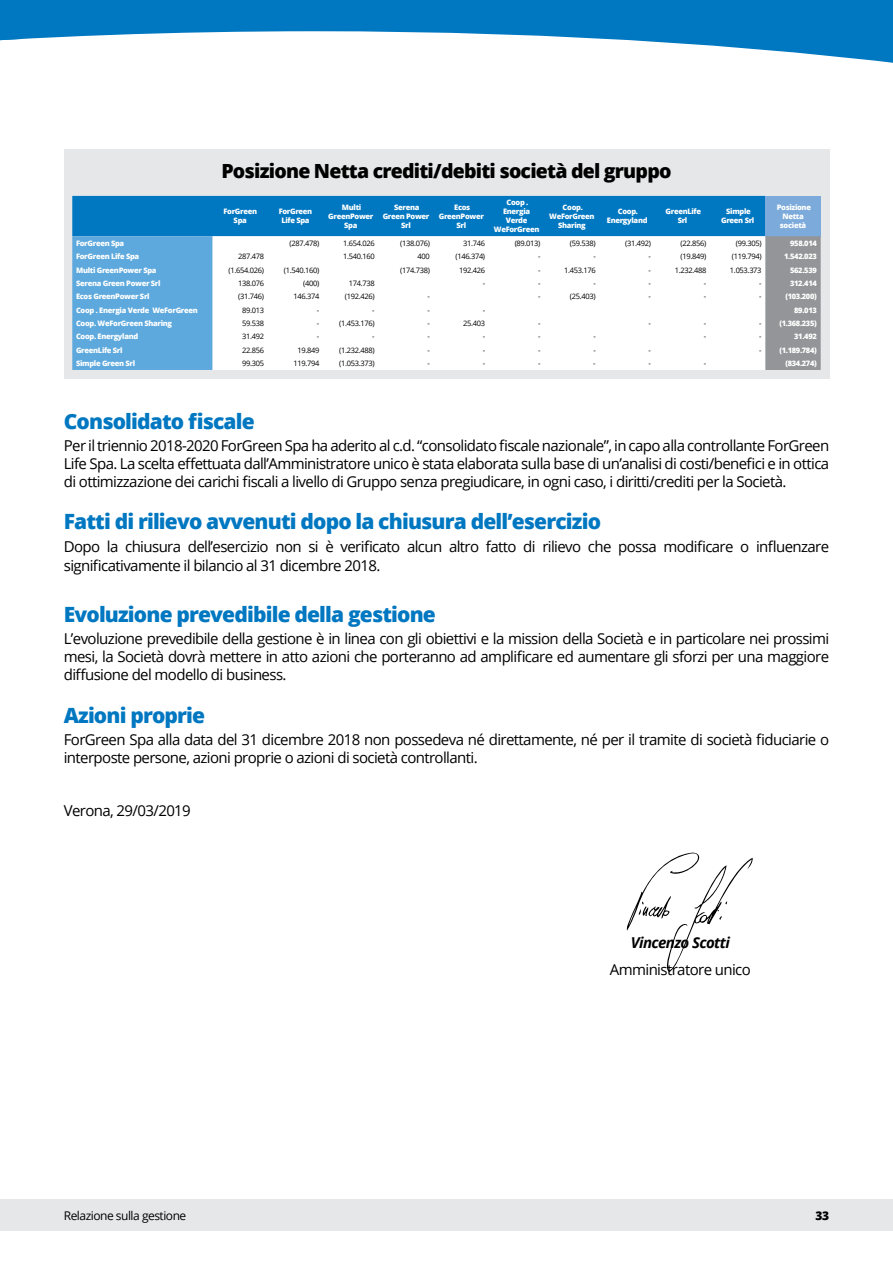
<style>
.page{position:relative;width:893px;height:1263px;background:#fff}
.page>*{position:absolute;margin:0;border:0;box-sizing:border-box;transform-origin:0 0}
.t1{font:800 21px "Open Sans";letter-spacing:-.04em;color:#0077c1}
.t2{font:800 19.5px "Open Sans";letter-spacing:-.04em;color:#000}
.t3{font:15px/18px "Open Sans";letter-spacing:-.04em;color:#000;text-align:justify}
.t4{font:italic 700 15px "Open Sans";letter-spacing:-.04em;color:#000}
.t5{font:12px "Open Sans";letter-spacing:-.04em;color:#000}
.t6{font:800 12px "Open Sans";color:#000}
.t7{font:800 7.5px/9px "Open Sans";letter-spacing:-.04em;color:#fff;text-align:center}
.t8{font:7.5px "Open Sans";letter-spacing:-.04em;color:#000}
.s1{font-weight:400;color:#000}
</style>
<div class="page">
<svg style="left:0;top:0;width:893px;height:63px;fill:#0077c1"></svg>
<div style="left:0;top:1199px;width:893px;height:32px;background:#e6e7e8"></div>
<div style="left:64px;top:149px;width:766px;height:229px;background:#e6e7e8"></div>
<svg style="left:72px;top:196px;width:749px;height:174px;background:#a8cee6"></svg>
<svg style="left:626px;top:852px;width:127px;height:120px"></svg>
<h2 class="t2" style="left:221px;top:156px;width:452px">Posizione Netta crediti/debiti società del gruppo</h2>
<p class="t7" style="left:223px;top:207px;width:35px">ForGreen<br>Spa</p>
<p class="t7" style="left:279px;top:207px;width:35px">ForGreen<br>Life Spa</p>
<p class="t7" style="left:328px;top:202px;width:47px">Multi<br>GreenPower<br>Spa</p>
<p class="t7" style="left:383px;top:202px;width:48px">Serena<br>Green Power<br>Srl</p>
<p class="t7" style="left:439px;top:202px;width:47px">Ecos<br>GreenPower<br>Srl</p>
<p class="t7" style="left:494px;top:198px;width:47px">Coop .<br>Energia<br>Verde<br>WeForGreen</p>
<p class="t7" style="left:549px;top:202px;width:47px">Coop.<br>WeForGreen<br>Sharing</p>
<p class="t7" style="left:607px;top:207px;width:42px">Coop.<br>Energyland</p>
<p class="t7" style="left:666px;top:207px;width:37px">GreenLife<br>Srl</p>
<p class="t7" style="left:721px;top:207px;width:35px">Simple<br>Green Srl</p>
<p class="t7" style="left:777px;top:202px;width:36px">Posizione<br>Netta società</p>
<p class="t7" style="left:76px;top:238px;width:50px">ForGreen Spa</p>
<p class="t8" style="left:290px;top:238px;width:31px">(287.478)</p>
<p class="t8" style="left:343px;top:238px;width:33px">1.654.026</p>
<p class="t8" style="left:400px;top:238px;width:31px">(138.076)</p>
<p class="t8" style="left:463px;top:238px;width:23px">31.746</p>
<p class="t8" style="left:515px;top:238px;width:27px">(89.013)</p>
<p class="t8" style="left:570px;top:238px;width:27px">(59.538)</p>
<p class="t8" style="left:625px;top:238px;width:27px">(31.492)</p>
<p class="t8" style="left:680px;top:238px;width:27px">(22.856)</p>
<p class="t8" style="left:736px;top:238px;width:27px">(99.305)</p>
<p class="t7" style="left:790px;top:238px;width:28px">958.014</p>
<p class="t7" style="left:76px;top:252px;width:65px">ForGreen Life Spa</p>
<p class="t8" style="left:238px;top:251px;width:27px">287.478</p>
<p class="t8" style="left:343px;top:251px;width:33px">1.540.160</p>
<p class="t8" style="left:418px;top:251px;width:14px">400</p>
<p class="t8" style="left:455px;top:251px;width:31px">(146.374)</p>
<p class="t8" style="left:538px;top:251px;width:4px">-</p>
<p class="t8" style="left:593px;top:251px;width:4px">-</p>
<p class="t8" style="left:649px;top:251px;width:4px">-</p>
<p class="t8" style="left:680px;top:251px;width:27px">(19.849)</p>
<p class="t8" style="left:732px;top:251px;width:31px">(119.794)</p>
<p class="t7" style="left:784px;top:252px;width:34px">1.542.023</p>
<p class="t7" style="left:76px;top:265px;width:82px">Multi GreenPower Spa</p>
<p class="t8" style="left:229px;top:265px;width:37px">(1.654.026)</p>
<p class="t8" style="left:284px;top:265px;width:37px">(1.540.160)</p>
<p class="t8" style="left:400px;top:265px;width:31px">(174.738)</p>
<p class="t8" style="left:459px;top:265px;width:27px">192.426</p>
<p class="t8" style="left:538px;top:265px;width:4px">-</p>
<p class="t8" style="left:564px;top:265px;width:33px">1.453.176</p>
<p class="t8" style="left:649px;top:265px;width:4px">-</p>
<p class="t8" style="left:675px;top:265px;width:33px">1.232.488</p>
<p class="t8" style="left:730px;top:265px;width:33px">1.053.373</p>
<p class="t7" style="left:790px;top:265px;width:28px">562.539</p>
<p class="t7" style="left:76px;top:278px;width:86px">Serena Green Power Srl</p>
<p class="t8" style="left:238px;top:278px;width:27px">138.076</p>
<p class="t8" style="left:303px;top:278px;width:18px">(400)</p>
<p class="t8" style="left:349px;top:278px;width:27px">174.738</p>
<p class="t8" style="left:483px;top:278px;width:4px">-</p>
<p class="t8" style="left:538px;top:278px;width:4px">-</p>
<p class="t8" style="left:593px;top:278px;width:4px">-</p>
<p class="t8" style="left:649px;top:278px;width:4px">-</p>
<p class="t8" style="left:704px;top:278px;width:4px">-</p>
<p class="t8" style="left:759px;top:278px;width:4px">-</p>
<p class="t7" style="left:790px;top:278px;width:28px">312.414</p>
<p class="t7" style="left:76px;top:292px;width:75px">Ecos GreenPower Srl</p>
<p class="t8" style="left:238px;top:291px;width:27px">(31.746)</p>
<p class="t8" style="left:293px;top:291px;width:27px">146.374</p>
<p class="t8" style="left:345px;top:291px;width:31px">(192.426)</p>
<p class="t8" style="left:427px;top:291px;width:4px">-</p>
<p class="t8" style="left:538px;top:291px;width:4px">-</p>
<p class="t8" style="left:570px;top:291px;width:27px">(25.403)</p>
<p class="t8" style="left:649px;top:291px;width:4px">-</p>
<p class="t8" style="left:704px;top:291px;width:4px">-</p>
<p class="t8" style="left:759px;top:291px;width:4px">-</p>
<p class="t7" style="left:785px;top:292px;width:33px">(103.200)</p>
<p class="t7" style="left:76px;top:305px;width:123px">Coop . Energia Verde WeForGreen</p>
<p class="t8" style="left:242px;top:305px;width:23px">89.013</p>
<p class="t8" style="left:317px;top:305px;width:4px">-</p>
<p class="t8" style="left:372px;top:305px;width:4px">-</p>
<p class="t8" style="left:427px;top:305px;width:4px">-</p>
<p class="t8" style="left:483px;top:305px;width:4px">-</p>
<p class="t7" style="left:794px;top:305px;width:24px">89.013</p>
<p class="t7" style="left:76px;top:318px;width:98px">Coop. WeForGreen Sharing</p>
<p class="t8" style="left:242px;top:318px;width:23px">59.538</p>
<p class="t8" style="left:317px;top:318px;width:4px">-</p>
<p class="t8" style="left:339px;top:318px;width:37px">(1.453.176)</p>
<p class="t8" style="left:427px;top:318px;width:4px">-</p>
<p class="t8" style="left:463px;top:318px;width:23px">25.403</p>
<p class="t8" style="left:538px;top:318px;width:4px">-</p>
<p class="t8" style="left:649px;top:318px;width:4px">-</p>
<p class="t8" style="left:704px;top:318px;width:4px">-</p>
<p class="t7" style="left:759px;top:318px;width:59px"><span class="s1">-</span> (1.368.235)</p>
<p class="t7" style="left:76px;top:332px;width:64px">Coop. Energyland</p>
<p class="t8" style="left:242px;top:331px;width:23px">31.492</p>
<p class="t8" style="left:317px;top:331px;width:4px">-</p>
<p class="t8" style="left:372px;top:331px;width:4px">-</p>
<p class="t8" style="left:427px;top:331px;width:4px">-</p>
<p class="t8" style="left:483px;top:331px;width:4px">-</p>
<p class="t8" style="left:538px;top:331px;width:4px">-</p>
<p class="t8" style="left:593px;top:331px;width:4px">-</p>
<p class="t8" style="left:704px;top:331px;width:4px">-</p>
<p class="t8" style="left:759px;top:331px;width:4px">-</p>
<p class="t7" style="left:794px;top:332px;width:24px">31.492</p>
<p class="t7" style="left:76px;top:345px;width:48px">GreenLife Srl</p>
<p class="t8" style="left:242px;top:345px;width:23px">22.856</p>
<p class="t8" style="left:297px;top:345px;width:23px">19.849</p>
<p class="t8" style="left:339px;top:345px;width:37px">(1.232.488)</p>
<p class="t8" style="left:427px;top:345px;width:4px">-</p>
<p class="t8" style="left:483px;top:345px;width:4px">-</p>
<p class="t8" style="left:538px;top:345px;width:4px">-</p>
<p class="t8" style="left:593px;top:345px;width:4px">-</p>
<p class="t8" style="left:649px;top:345px;width:4px">-</p>
<p class="t7" style="left:759px;top:345px;width:59px"><span class="s1">-</span> (1.189.784)</p>
<p class="t7" style="left:76px;top:358px;width:61px">Simple Green Srl</p>
<p class="t8" style="left:242px;top:358px;width:23px">99.305</p>
<p class="t8" style="left:293px;top:358px;width:27px">119.794</p>
<p class="t8" style="left:339px;top:358px;width:37px">(1.053.373)</p>
<p class="t8" style="left:427px;top:358px;width:4px">-</p>
<p class="t8" style="left:483px;top:358px;width:4px">-</p>
<p class="t8" style="left:538px;top:358px;width:4px">-</p>
<p class="t8" style="left:593px;top:358px;width:4px">-</p>
<p class="t8" style="left:649px;top:358px;width:4px">-</p>
<p class="t8" style="left:704px;top:358px;width:4px">-</p>
<p class="t7" style="left:785px;top:358px;width:33px">(834.274)</p>
<h1 class="t1" style="left:64px;top:405px;width:192px">Consolidato fiscale</h1>
<p class="t3" style="left:64px;top:436px;width:767px">Per il triennio 2018-2020 ForGreen Spa ha aderito al c.d. “consolidato fiscale nazionale”, in capo alla controllante ForGreen Life Spa. La scelta effettuata dall’Amministratore unico è stata elaborata sulla base di un’analisi di costi/benefici e in ottica di ottimizzazione dei carichi fiscali a livello di Gruppo senza pregiudicare, in ogni caso, i diritti/crediti per la Società.</p>
<h1 class="t1" style="left:64px;top:506px;width:539px">Fatti di rilievo avvenuti dopo la chiusura dell’esercizio</h1>
<p class="t3" style="left:64px;top:536px;width:767px;line-height:19.8px">Dopo la chiusura dell’esercizio non si è verificato alcun altro fatto di rilievo che possa modificare o influenzare significativamente il bilancio al 31 dicembre 2018.</p>
<h1 class="t1" style="left:64px;top:598px;width:374px">Evoluzione prevedibile della gestione</h1>
<p class="t3" style="left:64px;top:629px;width:767px">L’evoluzione prevedibile della gestione è in linea con gli obiettivi e la mission della Società e in particolare nei prossimi mesi, la Società dovrà mettere in atto azioni che porteranno ad amplificare ed aumentare gli sforzi per una maggiore diffusione del modello di business.</p>
<h1 class="t1" style="left:64px;top:699px;width:143px">Azioni proprie</h1>
<p class="t3" style="left:64px;top:730px;width:767px">ForGreen Spa alla data del 31 dicembre 2018 non possedeva né direttamente, né per il tramite di società fiduciarie o interposte persone, azioni proprie o azioni di società controllanti.</p>
<p class="t3" style="left:64px;top:801px;width:129px">Verona, 29/03/2019</p>
<p class="t4" style="left:631px;top:932px;width:100px">Vincenzo Scotti</p>
<p class="t3" style="left:610px;top:960px;width:142px">Amministratore unico</p>
<p class="t5" style="left:64px;top:1207px;width:124px">Relazione sulla gestione</p>
<p class="t6" style="left:816px;top:1206px;width:15px">33</p>
</div>
